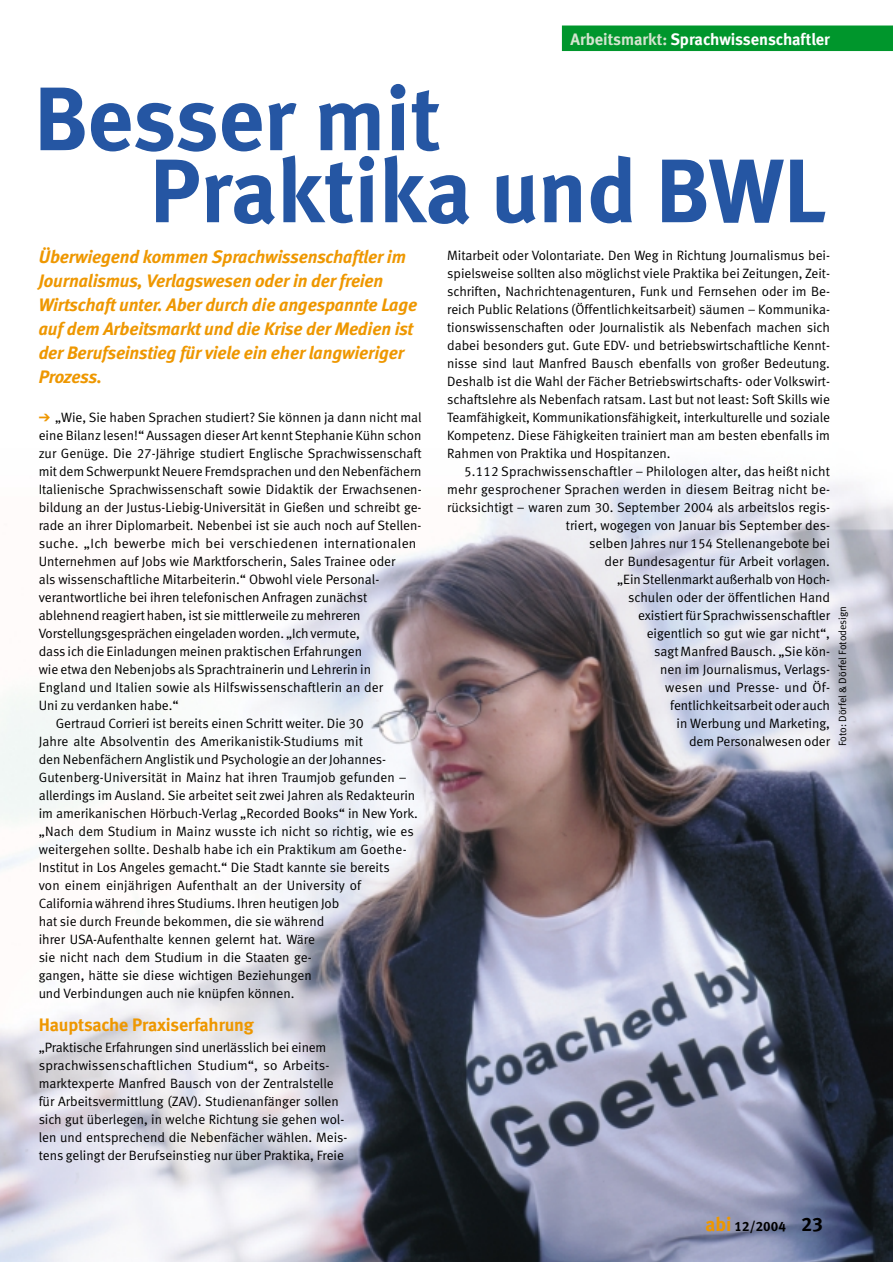
<style>
.page{position:relative;width:893px;height:1262px;background:#fff}
.page>*{position:absolute;margin:0;border:0;box-sizing:border-box;transform-origin:0 0}
.t1{font:90px/72px "Meta Bold LF";color:#2556a3}
.t2{font:italic 18px/24px "Meta Bold LF";letter-spacing:-.005em;color:#ee9700}
.t3{font:18px "Meta Bold LF";letter-spacing:-.005em;color:#ee9700}
.t4{font:16.5px "Meta Bold LF";color:#fff}
.t5{font:13.5px/18px "Meta Normal LF";color:#000}
.t6{font:13.5px "Meta Normal LF";letter-spacing:.02em;color:#000}
.t7{font:13.5px "Meta Bold LF";color:#000}
.t8{font:10.5px "Meta Normal LF";color:#000}
.s1{color:#d4e4cf}
.s2{font-size:19.5px;color:#ee9700}
.s3{font-size:19.5px}
</style>
<div class="page">
<img style="left:0;top:468px;width:892px;height:793px">
<div style="left:562px;top:26px;width:330px;height:25px;background:#00962c"></div>
<p class="t4" style="left:570px;top:32px;width:261px"><span class="s1">Arbeitsmarkt:</span> Sprachwissenschaftler</p>
<h1 class="t1" style="left:150px;top:90px;width:677px;text-indent:-115px">Besser mit<br>Praktika und BWL</h1>
<p class="t2" style="left:39px;top:246px;width:380px">Überwiegend kommen Sprachwissenschaftler im Journalismus, Verlagswesen oder in der freien Wirtschaft unter. Aber durch die angespannte Lage auf dem Arbeitsmarkt und die Krise der Medien ist der Berufseinstieg für viele ein eher langwieriger Prozess.</p>
<p class="t5" style="left:55px;top:409px;width:368px">„Wie, Sie haben Sprachen studiert? Sie können ja dann nicht mal</p>
<p class="t5" style="left:39px;top:427px;width:384px">eine Bilanz lesen!“ Aussagen dieser Art kennt Stephanie Kühn schon</p>
<p class="t5" style="left:39px;top:445px;width:384px">zur Genüge. Die 27-Jährige studiert Englische Sprachwissenschaft</p>
<p class="t5" style="left:39px;top:463px;width:384px">mit dem Schwerpunkt Neuere Fremdsprachen und den Nebenfächern</p>
<p class="t5" style="left:39px;top:481px;width:384px">Italienische Sprachwissenschaft sowie Didaktik der Erwachsenen-</p>
<p class="t5" style="left:39px;top:499px;width:384px">bildung an der Justus-Liebig-Universität in Gießen und schreibt ge-</p>
<p class="t5" style="left:39px;top:517px;width:384px">rade an ihrer Diplomarbeit. Nebenbei ist sie auch noch auf Stellen-</p>
<p class="t6" style="left:39px;top:538px;width:379px">suche. „Ich bewerbe mich bei verschiedenen internationalen</p>
<p class="t5" style="left:39px;top:553px;width:358px">Unternehmen auf Jobs wie Marktforscherin, Sales Trainee oder</p>
<p class="t5" style="left:39px;top:571px;width:342px">als wissenschaftliche Mitarbeiterin.“ Obwohl viele Personal-</p>
<p class="t5" style="left:39px;top:589px;width:330px">verantwortliche bei ihren telefonischen Anfragen zunächst</p>
<p class="t5" style="left:39px;top:607px;width:323px">ablehnend reagiert haben, ist sie mittlerweile zu mehreren</p>
<p class="t5" style="left:39px;top:625px;width:323px">Vorstellungsgesprächen eingeladen worden. „Ich vermute,</p>
<p class="t5" style="left:39px;top:643px;width:325px">dass ich die Einladungen meinen praktischen Erfahrungen</p>
<p class="t5" style="left:39px;top:661px;width:334px">wie etwa den Nebenjobs als Sprachtrainerin und Lehrerin in</p>
<p class="t5" style="left:39px;top:679px;width:346px">England und Italien sowie als Hilfswissenschaftlerin an der</p>
<p class="t5" style="left:39px;top:697px;width:141px">Uni zu verdanken habe.“</p>
<p class="t5" style="left:56px;top:715px;width:309px">Gertraud Corrieri ist bereits einen Schritt weiter. Die 30</p>
<p class="t5" style="left:39px;top:733px;width:326px">Jahre alte Absolventin des Amerikanistik-Studiums mit</p>
<p class="t5" style="left:39px;top:751px;width:349px">den Nebenfächern Anglistik und Psychologie an der Johannes-</p>
<p class="t5" style="left:39px;top:769px;width:369px">Gutenberg-Universität in Mainz hat ihren Traumjob gefunden –</p>
<p class="t5" style="left:39px;top:787px;width:378px">allerdings im Ausland. Sie arbeitet seit zwei Jahren als Redakteurin</p>
<p class="t5" style="left:39px;top:805px;width:380px">im amerikanischen Hörbuch-Verlag „Recorded Books“ in New York.</p>
<p class="t5" style="left:39px;top:823px;width:376px">„Nach dem Studium in Mainz wusste ich nicht so richtig, wie es</p>
<p class="t5" style="left:39px;top:841px;width:369px">weitergehen sollte. Deshalb habe ich ein Praktikum am Goethe-</p>
<p class="t5" style="left:39px;top:859px;width:352px">Institut in Los Angeles gemacht.“ Die Stadt kannte sie bereits</p>
<p class="t5" style="left:39px;top:877px;width:324px">von einem einjährigen Aufenthalt an der University of</p>
<p class="t5" style="left:39px;top:895px;width:302px">California während ihres Studiums. Ihren heutigen Job</p>
<p class="t5" style="left:39px;top:913px;width:287px">hat sie durch Freunde bekommen, die sie während</p>
<p class="t5" style="left:39px;top:931px;width:278px">ihrer USA-Aufenthalte kennen gelernt hat. Wäre</p>
<p class="t5" style="left:39px;top:949px;width:274px">sie nicht nach dem Studium in die Staaten ge-</p>
<p class="t5" style="left:39px;top:967px;width:274px">gangen, hätte sie diese wichtigen Beziehungen</p>
<p class="t5" style="left:39px;top:985px;width:257px">und Verbindungen auch nie knüpfen können.</p>
<h2 class="t3" style="left:39px;top:1017px;width:217px">Hauptsache Praxiserfahrung</h2>
<p class="t5" style="left:39px;top:1039px;width:310px">„Praktische Erfahrungen sind unerlässlich bei einem sprachwissenschaftlichen Studium“, so Arbeits&shy;marktexperte Manfred Bausch von der Zentralstelle für Arbeitsvermittlung (ZAV). Studienanfänger sollen sich gut überlegen, in welche Richtung sie gehen wol&shy;len und entsprechend die Nebenfächer wählen. Meis&shy;tens gelingt der Berufseinstieg nur über Praktika, Freie</p>
<p class="t5" style="left:447px;top:247px;width:384px;text-align:justify">Mitarbeit oder Volontariate. Den Weg in Richtung Journalismus bei&shy;spielsweise sollten also möglichst viele Praktika bei Zeitungen, Zeit&shy;schriften, Nachrichtenagenturen, Funk und Fernsehen oder im Be&shy;reich Public Relations (Öffentlichkeitsarbeit) säumen – Kommunika&shy;tionswissenschaften oder Journalistik als Nebenfach machen sich dabei besonders gut. Gute EDV- und betriebswirtschaftliche Kennt&shy;nisse sind laut Manfred Bausch ebenfalls von großer Bedeutung.<br>Deshalb ist die Wahl der Fächer Betriebswirtschafts- oder Volkswirt&shy;schaftslehre als Nebenfach ratsam. Last but not least: Soft Skills wie Teamfähigkeit, Kommunikationsfähigkeit, interkulturelle und soziale Kompetenz. Diese Fähigkeiten trainiert man am besten ebenfalls im Rahmen von Praktika und Hospitanzen.</p>
<p class="t5" style="left:447px;top:463px;width:384px;text-align:right">5.112 Sprachwissenschaftler – Philologen alter, das heißt nicht mehr gesprochener Sprachen werden in diesem Beitrag nicht be&shy;rücksichtigt – waren zum 30. September 2004 als arbeitslos regis&shy;triert, wogegen von Januar bis September des-<br>selben Jahres nur 154 Stellenangebote bei<br>der Bundesagentur für Arbeit vorlagen.<br>„Ein Stellenmarkt außerhalb von Hoch-<br>schulen oder der öffentlichen Hand<br>existiert für Sprachwissenschaftler<br>eigentlich so gut wie gar nicht“,<br>sagt Manfred Bausch. „Sie kön-<br>nen im Journalismus, Verlags-<br>wesen und Presse- und Öf-<br>fentlichkeitsarbeit oder auch<br>in Werbung und Marketing,<br>dem Personalwesen oder</p>
<p class="t8" style="left:838px;top:746px;width:142px;rotate:-90deg">Foto: Dörfel &amp; Dörfel Fotodesign</p>
<p class="t7" style="left:705px;top:1221px;width:119px"><span class="s2">abi</span> 12/2004 <span class="s3">23</span></p>
</div>
